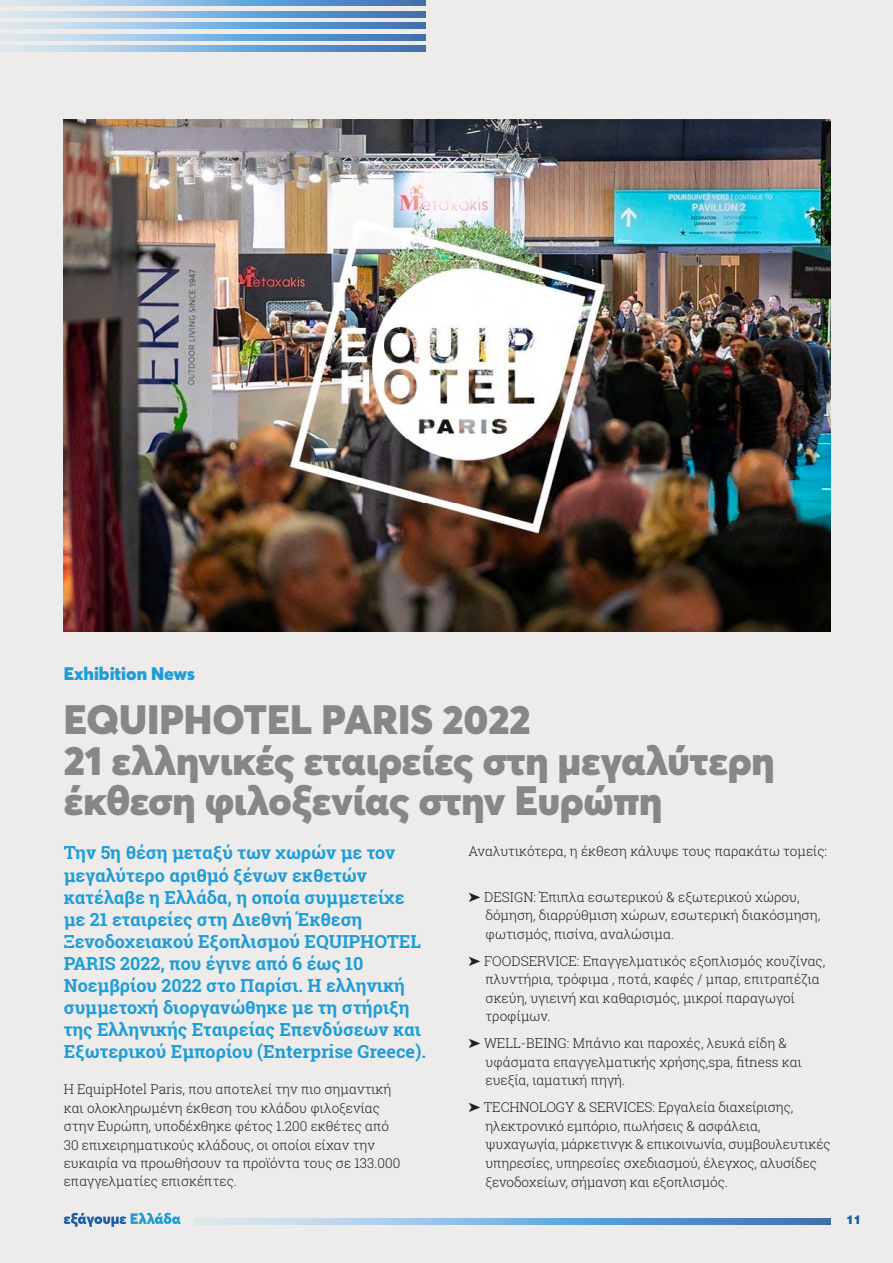
<style>
.page{position:relative;width:893px;height:1263px;background:#edeceb}
.page>*{position:absolute;margin:0;border:0;box-sizing:border-box;transform-origin:0 0}
.t1{font:900 40.5px/40.5px "Averta";color:#888787}
.t2{font:700 18px/22px "Roboto Slab";color:#1e9dd8}
.t3{font:900 18px "Averta";color:#1e9dd8}
.t4{font:300 13.5px/18.5px "Roboto Slab";color:#231f20}
.t5{font:900 12px "UB Helvetica";color:#1b5fa9}
</style>
<div class="page">
<svg style="left:0;top:0;width:426px;height:6px;background:#83b0d9"></svg>
<svg style="left:0;top:23px;width:426px;height:6px;background:#83b0d9"></svg>
<svg style="left:0;top:46px;width:426px;height:5px;background:#83b0d9"></svg>
<svg style="left:0;top:11px;width:426px;height:6px;background:#83b0d9"></svg>
<svg style="left:0;top:34px;width:426px;height:6px;background:#83b0d9"></svg>
<svg style="left:64px;top:1213px;width:117px;height:14px"></svg>
<svg style="left:194px;top:1219px;width:637px;height:5px;background:#83b0d9"></svg>
<img style="left:64px;top:119px;width:767px;height:512px">
<h2 class="t3" style="left:64px;top:662px;width:133px">Exhibition News</h2>
<h1 class="t1" style="left:64px;top:699px;width:712px">EQUIPHOTEL PARIS 2022<br>21 ελληνικές εταιρείες στη μεγαλύτερη έκθεση φιλοξενίας στην Ευρώπη</h1>
<p class="t2" style="left:64px;top:842px;width:364px">Την 5η θέση μεταξύ των χωρών με τον μεγαλύτερο αριθμό ξένων εκθετών κατέλαβε η Ελλάδα, η οποία συμμετείχε με 21 εταιρείες στη Διεθνή Έκθεση Ξενοδοχειακού Εξοπλισμού EQUIPHOTEL PARIS 2022, που έγινε από 6 έως 10<br>Νοεμβρίου 2022 στο Παρίσι. Η ελληνική συμμετοχή διοργανώθηκε με τη στήριξη της Ελληνικής Εταιρείας Επενδύσεων και Εξωτερικού Εμπορίου (Enterprise Greece).</p>
<p class="t4" style="left:64px;top:1080px;width:338px">H EquipHotel Paris, που αποτελεί την πιο σημαντική και ολοκληρωμένη έκθεση του κλάδου φιλοξενίας στην Ευρώπη, υποδέχθηκε φέτος 1.200 εκθέτες από 30 επιχειρηματικούς κλάδους, οι οποίοι είχαν την ευκαιρία να προωθήσουν τα προϊόντα τους σε 133.000 επαγγελματίες επισκέπτες.</p>
<p class="t4" style="left:468px;top:842px;width:360px">Αναλυτικότερα, η έκθεση κάλυψε τους παρακάτω τομείς:</p>
<p class="t4" style="left:485px;top:887px;width:336px;text-indent:-17px">➤ DESIGN: Έπιπλα εσωτερικού &amp; εξωτερικού χώρου, δόμηση, διαρρύθμιση χώρων, εσωτερική διακόσμηση, φωτισμός, πισίνα, αναλώσιμα.</p>
<p class="t4" style="left:485px;top:951px;width:341px;text-indent:-17px">➤ FOODSERVICE: Επαγγελματικός εξοπλισμός κουζίνας, πλυντήρια, τρόφιμα , ποτά, καφές / μπαρ, επιτραπέζια σκεύη, υγιεινή και καθαρισμός, μικροί παραγωγοί τροφίμων.</p>
<p class="t4" style="left:485px;top:1034px;width:318px;text-indent:-17px">➤ WELL-BEING: Μπάνιο και παροχές, λευκά είδη &amp; υφάσματα επαγγελματικής χρήσης,spa, fitness και ευεξία, ιαματική πηγή.</p>
<p class="t4" style="left:485px;top:1098px;width:347px;text-indent:-17px">➤ TECHNOLOGY &amp; SERVICES: Εργαλεία διαχείρισης, ηλεκτρονικό εμπόριο, πωλήσεις &amp; ασφάλεια, ψυχαγωγία, μάρκετινγκ &amp; επικοινωνία, συμβουλευτικές υπηρεσίες, υπηρεσίες σχεδιασμού, έλεγχος, αλυσίδες ξενοδοχείων, σήμανση και εξοπλισμός.</p>
<p class="t5" style="left:846px;top:1212px;width:17px">11</p>
</div>
